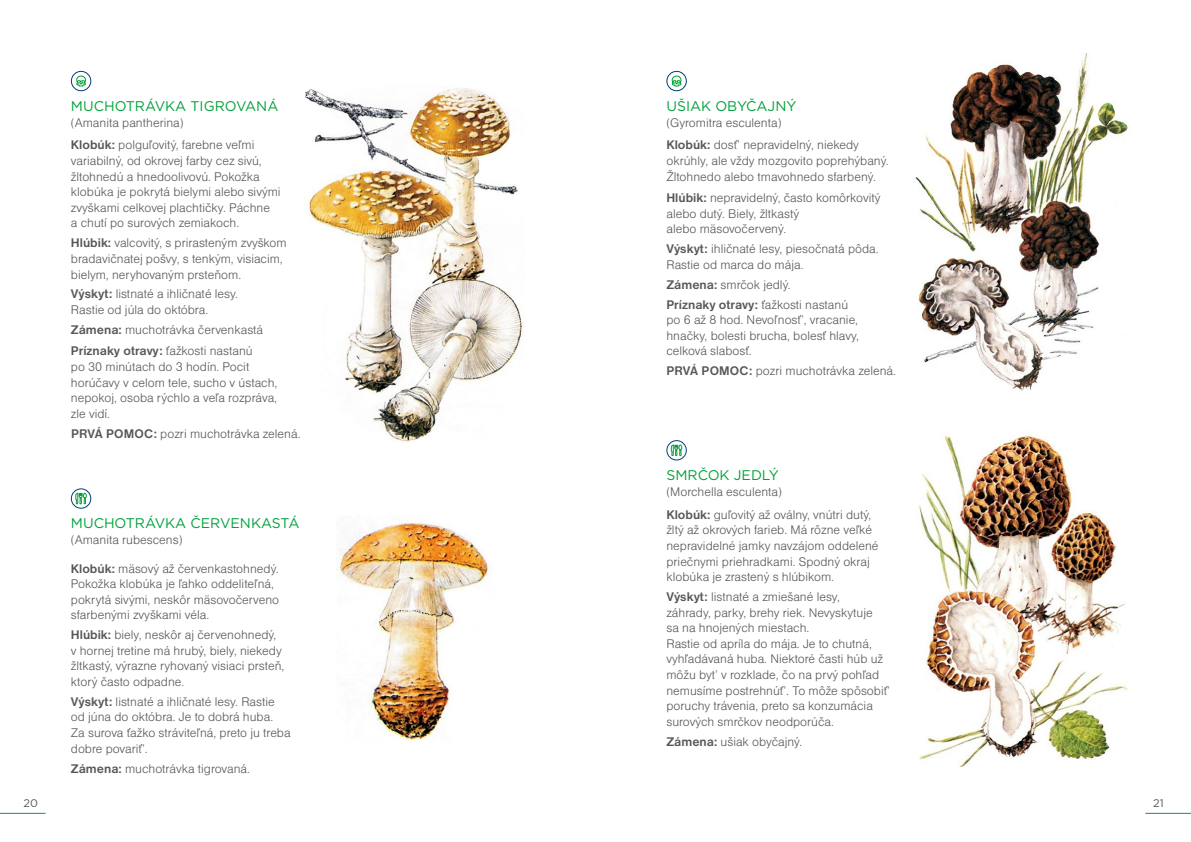
<style>
.page{position:relative;width:1191px;height:842px;background:#fff}
.page>*{position:absolute;margin:0;border:0;box-sizing:border-box;transform-origin:0 0}
.t1{font:14px "Gotham";color:#00a13a}
.t2{font:13px/15.6px "Nimbus Sans DOT Ligh";color:#575756}
.t3{font:700 13px "Nimbus Sans DOT";color:#575756}
.t4{font:11px "Gotham";color:#575756}
.s1{font-family:"Nimbus Sans DOT";font-weight:700}
.s2{font-family:"Nimbus Sans DOT Ligh";font-weight:400}
</style>
<div class="page">
<hr style="left:0;top:813px;width:46px;height:1px;background:#00a13a">
<hr style="left:1145px;top:813px;width:46px;height:1px;background:#00a13a">
<svg style="left:671px;top:75px;width:10px;height:12px"></svg>
<div style="left:666px;top:71px;width:21px;height:20px;border:1px solid #003e75;border-radius:50%"></div>
<img style="left:915px;top:54px;width:213px;height:337px">
<svg style="left:670px;top:444px;width:12px;height:12px"></svg>
<div style="left:666px;top:440px;width:21px;height:20px;border:1px solid #003e75;border-radius:50%"></div>
<img style="left:917px;top:431px;width:211px;height:337px">
<svg style="left:75px;top:492px;width:12px;height:13px"></svg>
<div style="left:71px;top:488px;width:20px;height:21px;border:1px solid #003e75;border-radius:50%"></div>
<svg style="left:76px;top:75px;width:10px;height:12px"></svg>
<div style="left:71px;top:71px;width:20px;height:20px;border:1px solid #003e75;border-radius:50%"></div>
<img style="left:305px;top:88px;width:218px;height:354px">
<img style="left:338px;top:522px;width:151px;height:220px">
<p class="t1" style="left:71px;top:98px;width:209px">MUCHOTRÁVKA TIGROVANÁ</p>
<p class="t2" style="left:71px;top:114px;width:114px">(Amanita pantherina)</p>
<p class="t2" style="left:71px;top:137px;width:211px"><span class="s1">Klobúk:</span> polguľovitý, farebne veľmi variabilný, od okrovej farby cez sivú, žltohnedú a hnedoolivovú. Pokožka klobúka je pokrytá bielymi alebo sivými zvyškami celkovej plachtičky. Páchne<br>a chutí po surových zemiakoch.</p>
<p class="t2" style="left:71px;top:235px;width:217px"><span class="s1">Hlúbik:</span> valcovitý, s prirasteným zvyškom bradavičnatej pošvy, s tenkým, visiacim, bielym, neryhovaným prsteňom.</p>
<p class="t2" style="left:71px;top:286px;width:169px"><span class="s1">Výskyt:</span> listnaté a ihličnaté lesy.<br>Rastie od júla do októbra.</p>
<p class="t2" style="left:71px;top:322px;width:194px"><span class="s1">Zámena:</span> muchotrávka červenkastá</p>
<p class="t3" style="left:71px;top:344px;width:183px">Príznaky otravy: <span class="s2">ťažkosti nastanú</span></p>
<p class="t2" style="left:71px;top:359px;width:208px">po 30 minútach do 3 hodín. Pocit horúčavy v celom tele, sucho v ústach, nepokoj, osoba rýchlo a veľa rozpráva, zle vidí.</p>
<p class="t2" style="left:71px;top:425px;width:231px"><span class="s1">PRVÁ POMOC:</span> pozri muchotrávka zelená.</p>
<p class="t1" style="left:71px;top:516px;width:230px">MUCHOTRÁVKA ČERVENKASTÁ</p>
<p class="t2" style="left:71px;top:532px;width:113px">(Amanita rubescens)</p>
<p class="t2" style="left:71px;top:560px;width:210px"><span class="s1">Klobúk:</span> mäsový až červenkastohnedý.<br>Pokožka klobúka je ľahko oddeliteľná, pokrytá sivými, neskôr mäsovočerveno sfarbenými zvyškami véla.</p>
<p class="t2" style="left:71px;top:627px;width:215px"><span class="s1">Hlúbik:</span> biely, neskôr aj červenohnedý, v hornej tretine má hrubý, biely, niekedy žltkastý, výrazne ryhovaný visiaci prsteň, ktorý často odpadne.</p>
<p class="t2" style="left:71px;top:694px;width:221px"><span class="s1">Výskyt:</span> listnaté a ihličnaté lesy. Rastie od júna do októbra. Je to dobrá huba.<br>Za surova ťažko stráviteľná, preto ju treba dobre povariť’.</p>
<p class="t2" style="left:71px;top:760px;width:180px"><span class="s1">Zámena:</span> muchotrávka tigrovaná.</p>
<p class="t1" style="left:666px;top:98px;width:131px">UŠIAK OBYČAJNÝ</p>
<p class="t2" style="left:666px;top:114px;width:117px">(Gyromitra esculenta)</p>
<p class="t2" style="left:666px;top:137px;width:224px"><span class="s1">Klobúk:</span> dosť’ nepravidelný, niekedy okrúhly, ale vždy mozgovito poprehýbaný.<br>Žltohnedo alebo tmavohnedo sfarbený.</p>
<p class="t2" style="left:666px;top:190px;width:216px"><span class="s1">Hlúbik:</span> nepravidelný, často komôrkovitý alebo dutý. Biely, žltkastý<br>alebo mäsovočervený.</p>
<p class="t2" style="left:666px;top:241px;width:214px"><span class="s1">Výskyt:</span> ihličnaté lesy, piesočnatá pôda.<br>Rastie od marca do mája.</p>
<p class="t2" style="left:666px;top:277px;width:126px"><span class="s1">Zámena:</span> smrčok jedlý.</p>
<p class="t3" style="left:666px;top:297px;width:183px">Príznaky otravy: <span class="s2">ťažkosti nastanú</span></p>
<p class="t2" style="left:666px;top:312px;width:194px;text-align:justify">po 6 až 8 hod. Nevoľnosť’, vracanie, hnačky, bolesti brucha, bolesť hlavy, celková slabosť.</p>
<p class="t2" style="left:666px;top:363px;width:231px"><span class="s1">PRVÁ POMOC:</span> pozri muchotrávka zelená.</p>
<p class="t1" style="left:666px;top:468px;width:114px">SMRČOK JEDLÝ</p>
<p class="t2" style="left:666px;top:484px;width:117px">(Morchella esculenta)</p>
<p class="t2" style="left:666px;top:506px;width:214px"><span class="s1">Klobúk:</span> guľovitý až oválny, vnútri dutý, žltý až okrových farieb. Má rôzne veľké nepravidelné jamky navzájom oddelené priečnymi priehradkami. Spodný okraj klobúka je zrastený s hlúbikom.</p>
<p class="t2" style="left:666px;top:589px;width:225px"><span class="s1">Výskyt:</span> listnaté a zmiešané lesy,<br>záhrady, parky, brehy riek. Nevyskytuje<br>sa na hnojených miestach.<br>Rastie od apríla do mája. Je to chutná, vyhľadávaná huba. Niektoré časti húb už môžu byt’ v rozklade, čo na prvý pohľad nemusíme postrehnúť’. To môže spôsobiť’ poruchy trávenia, preto sa konzumácia surových smrčkov neodporúča.</p>
<p class="t2" style="left:666px;top:733px;width:137px"><span class="s1">Zámena:</span> ušiak obyčajný.</p>
<p class="t4" style="left:23px;top:797px;width:16px">20</p>
<p class="t4" style="left:1153px;top:797px;width:12px">21</p>
</div>
